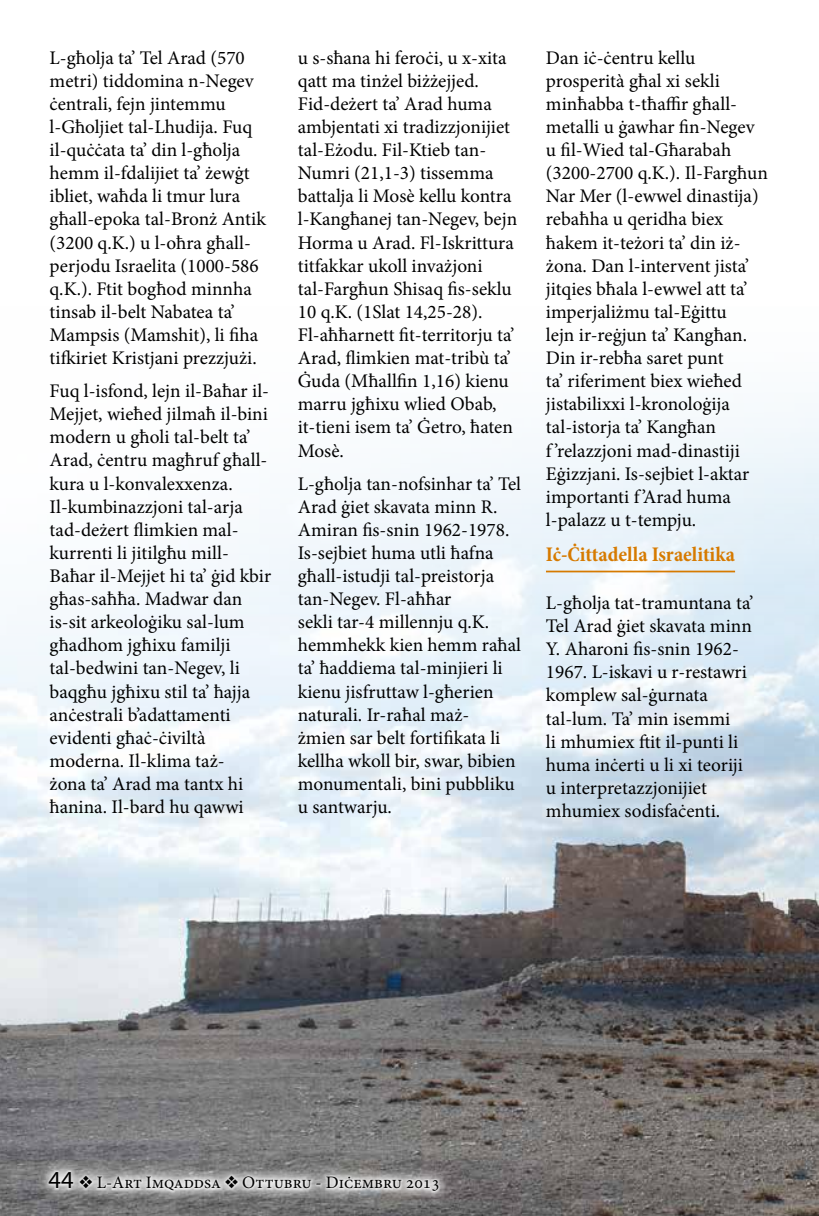
<style>
.page{position:relative;width:819px;height:1216px;background:#fff}
.page>*{position:absolute;margin:0;border:0;box-sizing:border-box;transform-origin:0 0}
.t1{font:700 condensed 21px "Minion Pro";color:#d67a00}
.t2{font:19.25px/23.1px "Minion Pro";color:#000}
.t3{font:17.5px "Minion Pro";color:#000}
.s1{font-family:"Myriad Pro";font-size:24.5px}
</style>
<div class="page">
<img style="left:0;top:412px;width:819px;height:803px">
<hr style="left:546px;top:570px;width:189px;height:2px;background:#d67a00">
<svg style="left:37px;top:1158px;width:413px;height:45px;background:#797879"></svg>
<svg style="left:46px;top:1169px;width:394px;height:24px;background:#bababa"></svg>
<p class="t2" style="left:50px;top:46px;width:218px">L-għolja ta’ Tel Arad (570 metri) tiddomina n-Negev ċentrali, fejn jintemmu l-Għoljiet tal-Lhudija. Fuq il-quċċata ta’ din l-għolja hemm il-fdalijiet ta’ żewġt ibliet, waħda li tmur lura għall-epoka tal-Bronż Antik (3200 q.K.) u l-oħra għall&shy;perjodu Israelita (1000-586 q.K.). Ftit bogħod minnha tinsab il-belt Nabatea ta’<br>Mampsis (Mamshit), li fiha tifkiriet Kristjani prezzjużi.</p>
<p class="t2" style="left:50px;top:379px;width:223px">Fuq l-isfond, lejn il-Baħar il-<br>Mejjet, wieħed jilmaħ il-bini modern u għoli tal-belt ta’<br>Arad, ċentru magħruf għall&shy;kura u l-konvalexxenza.<br>Il-kumbinazzjoni tal-arja tad-deżert flimkien mal&shy;kurrenti li jitilgħu mill-<br>Baħar il-Mejjet hi ta’ ġid kbir għas-saħħa. Madwar dan is-sit arkeoloġiku sal-lum għadhom jgħixu familji tal-bedwini tan-Negev, li baqgħu jgħixu stil ta’ ħajja anċestrali b’adattamenti evidenti għaċ-ċiviltà moderna. Il-klima taż-<br>żona ta’ Arad ma tantx hi ħanina. Il-bard hu qawwi</p>
<p class="t2" style="left:298px;top:46px;width:221px">u s-sħana hi feroċi, u x-xita qatt ma tinżel biżżejjed.<br>Fid-deżert ta’ Arad huma ambjentati xi tradizzjonijiet tal-Eżodu. Fil-Ktieb tan-<br>Numri (21,1-3) tissemma battalja li Mosè kellu kontra l-Kangħanej tan-Negev, bejn<br>Horma u Arad. Fl-Iskrittura titfakkar ukoll invażjoni tal-Fargħun Shisaq fis-seklu<br>10 q.K. (1Slat 14,25-28).<br>Fl-aħħarnett fit-territorju ta’<br>Arad, flimkien mat-tribù ta’<br>Ġuda (Mħallfin 1,16) kienu marru jgħixu wlied Obab, it-tieni isem ta’ Ġetro, ħaten<br>Mosè.</p>
<p class="t2" style="left:298px;top:472px;width:225px">L-għolja tan-nofsinhar ta’ Tel<br>Arad ġiet skavata minn R.<br>Amiran fis-snin 1962-1978.<br>Is-sejbiet huma utli ħafna għall-istudji tal-preistorja tan-Negev. Fl-aħħar<br>sekli tar-4 millennju q.K. hemmhekk kien hemm raħal ta’ ħaddiema tal-minjieri li kienu jisfruttaw l-għerien naturali. Ir-raħal maż&shy;żmien sar belt fortifikata li kellha wkoll bir, swar, bibien monumentali, bini pubbliku u santwarju.</p>
<p class="t2" style="left:546px;top:46px;width:223px">Dan iċ-ċentru kellu prosperità għal xi sekli minħabba t-tħaffir għall&shy;metalli u ġawhar fin-Negev u fil-Wied tal-Għarabah (3200-2700 q.K.). Il-Fargħun<br>Nar Mer (l-ewwel dinastija) rebaħha u qeridha biex ħakem it-teżori ta’ din iż&shy;żona. Dan l-intervent jista’ jitqies bħala l-ewwel att ta’ imperjaliżmu tal-Eġittu<br>lejn ir-reġjun ta’ Kangħan.<br>Din ir-rebħa saret punt<br>ta’ riferiment biex wieħed jistabilixxi l-kronoloġija tal-istorja ta’ Kangħan<br>f ’relazzjoni mad-dinastiji<br>Eġizzjani. Is-sejbiet l-aktar importanti f ’Arad huma l-palazz u t-tempju.</p>
<p class="t1" style="left:546px;top:540px;width:190px">Iċ-Ċittadella Israelitika</p>
<p class="t2" style="left:546px;top:591px;width:209px">L-għolja tat-tramuntana ta’<br>Tel Arad ġiet skavata minn<br>Y. Aharoni fis-snin 1962-<br>1967. L-iskavi u r-restawri komplew sal-ġurnata tal-lum. Ta’ min isemmi<br>li mhumiex ftit il-punti li huma inċerti u li xi teoriji u interpretazzjonijiet mhumiex sodisfaċenti.</p>
<p class="t3" style="left:48px;top:1170px;width:393px"><span class="s1">44</span> ❖ L-Art Imqaddsa ❖ Ottubru - Diċembru 2013</p>
</div>
